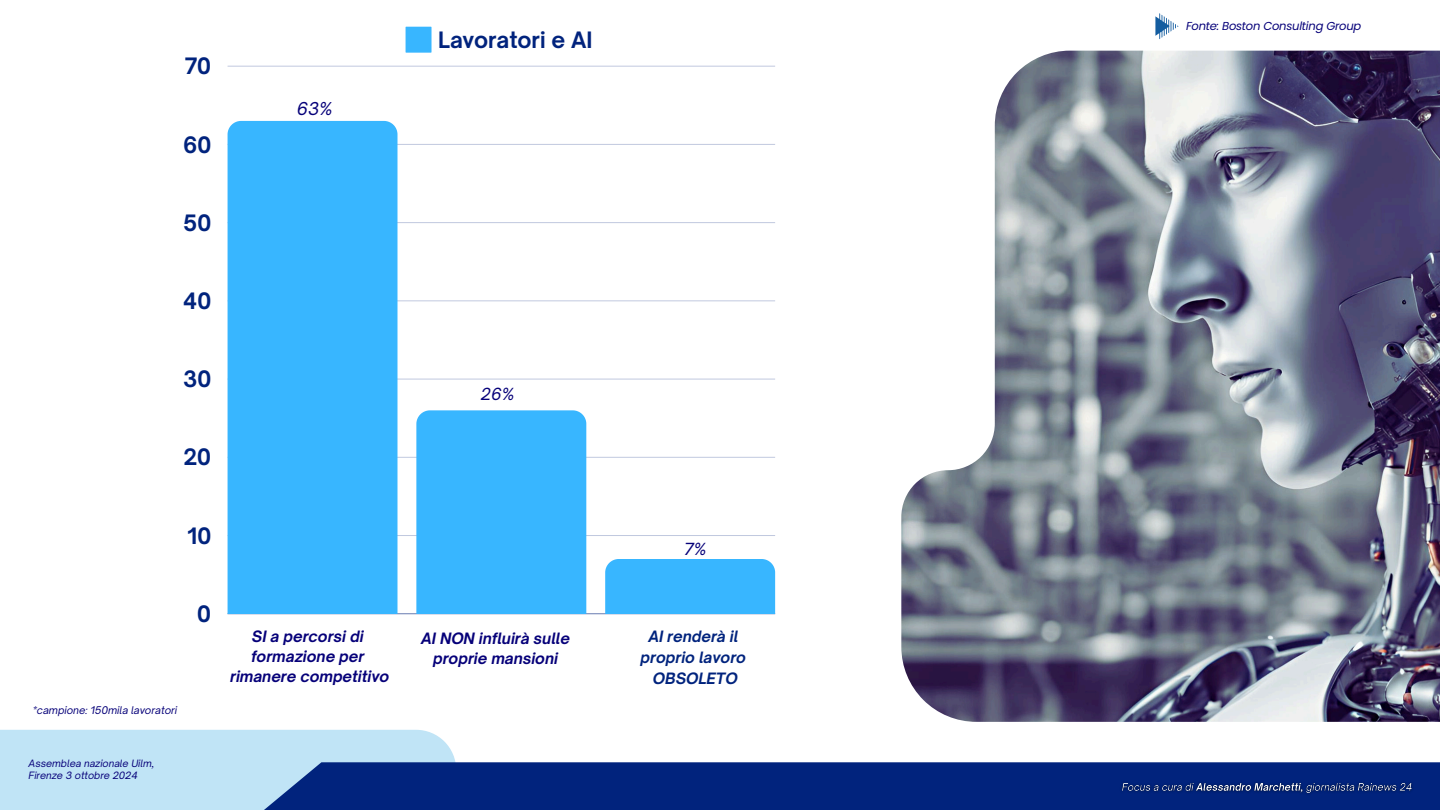
<style>
.page{position:relative;width:1440px;height:810px;background:#fff}
.page>*{position:absolute;margin:0;border:0;box-sizing:border-box;transform-origin:0 0}
.t1{font:700 21.6px "Open Sauce One";letter-spacing:-.005em;color:#01237d}
.t2{font:italic 17px "Open Sauce One";color:#060079}
.t3{font:italic 16px "Open Sauce One";color:#060079}
.t4{font:italic 700 15px/20.2px "Open Sauce One";color:#060079;text-align:center}
.t5{font:italic 700 15px/21px "Open Sauce One";color:#01237d;text-align:center}
.t6{font:italic 11.5px "Poppins";letter-spacing:-.02em;color:#060079}
.t7{font:italic 10.2px "Open Sauce One";color:#060079}
.t8{font:italic 9.7px "Open Sauce One";color:#060079}
</style>
<div class="page">
<div style="left:0;top:730px;width:456px;height:80px;background:#c0e4f6"></div>
<div style="left:261px;top:762px;width:1179px;height:48px;background:#01237d"></div>
<img style="left:902px;top:51px;width:538px;height:671px">
<svg style="left:1155px;top:13px;width:24px;height:26px"></svg>
<img style="left:1117px;top:777px;width:300px;height:21px">
<svg style="left:406px;top:27px;width:26px;height:26px"></svg>
<hr style="left:228px;top:613px;width:547px;height:1px;background:#8d9cc4">
<hr style="left:228px;top:535px;width:547px;height:1px;background:#c1c9df">
<hr style="left:228px;top:457px;width:547px;height:1px;background:#ccd3e5">
<hr style="left:228px;top:379px;width:547px;height:1px;background:#dadfec">
<hr style="left:228px;top:301px;width:547px;height:1px;background:#e9ecf3">
<hr style="left:228px;top:222px;width:547px;height:1px;background:#c7cee2">
<hr style="left:228px;top:144px;width:547px;height:1px;background:#c6cde1">
<hr style="left:228px;top:66px;width:547px;height:1px;background:#d5dae9">
<div style="left:228px;top:121px;width:169px;height:493px;background:#38b6ff"></div>
<div style="left:416px;top:410px;width:170px;height:204px;background:#38b6ff"></div>
<div style="left:605px;top:559px;width:170px;height:55px;background:#38b6ff"></div>
<h1 class="t1" style="left:185px;top:53px;width:28px">70</h1>
<h1 class="t1" style="left:183px;top:131px;width:30px">60</h1>
<h2 class="t2" style="left:297px;top:98px;width:37px">63%</h2>
<h1 class="t1" style="left:438px;top:26px;width:156px">Lavoratori e AI</h1>
<h1 class="t1" style="left:183px;top:209px;width:30px">50</h1>
<h1 class="t1" style="left:183px;top:287px;width:30px">40</h1>
<h1 class="t1" style="left:183px;top:366px;width:30px">30</h1>
<h1 class="t1" style="left:183px;top:444px;width:29px">20</h1>
<p class="t3" style="left:481px;top:384px;width:35px">26%</p>
<h1 class="t1" style="left:187px;top:522px;width:26px">10</h1>
<h1 class="t1" style="left:197px;top:600px;width:16px">0</h1>
<h2 class="t7" style="left:33px;top:704px;width:146px">*campione: 150mila lavoratori</h2>
<h1 class="t8" style="left:29px;top:757px;width:127px">Assemblea nazionale Uilm,</h1>
<p class="t8" style="left:29px;top:769px;width:111px">Firenze 3 ottobre 2024</p>
<p class="t3" style="left:684px;top:539px;width:24px">7%</p>
<p class="t4" style="left:230px;top:626px;width:161px">SI a percorsi di formazione per rimanere competitivo</p>
<h1 class="t4" style="left:421px;top:628px;width:150px">AI NON influirà sulle proprie mansioni</h1>
<h2 class="t5" style="left:641px;top:626px;width:107px">AI renderà il proprio lavoro<br>OBSOLETO</h2>
<h3 class="t6" style="left:1186px;top:18px;width:177px">Fonte: Boston Consulting Group</h3>
</div>
